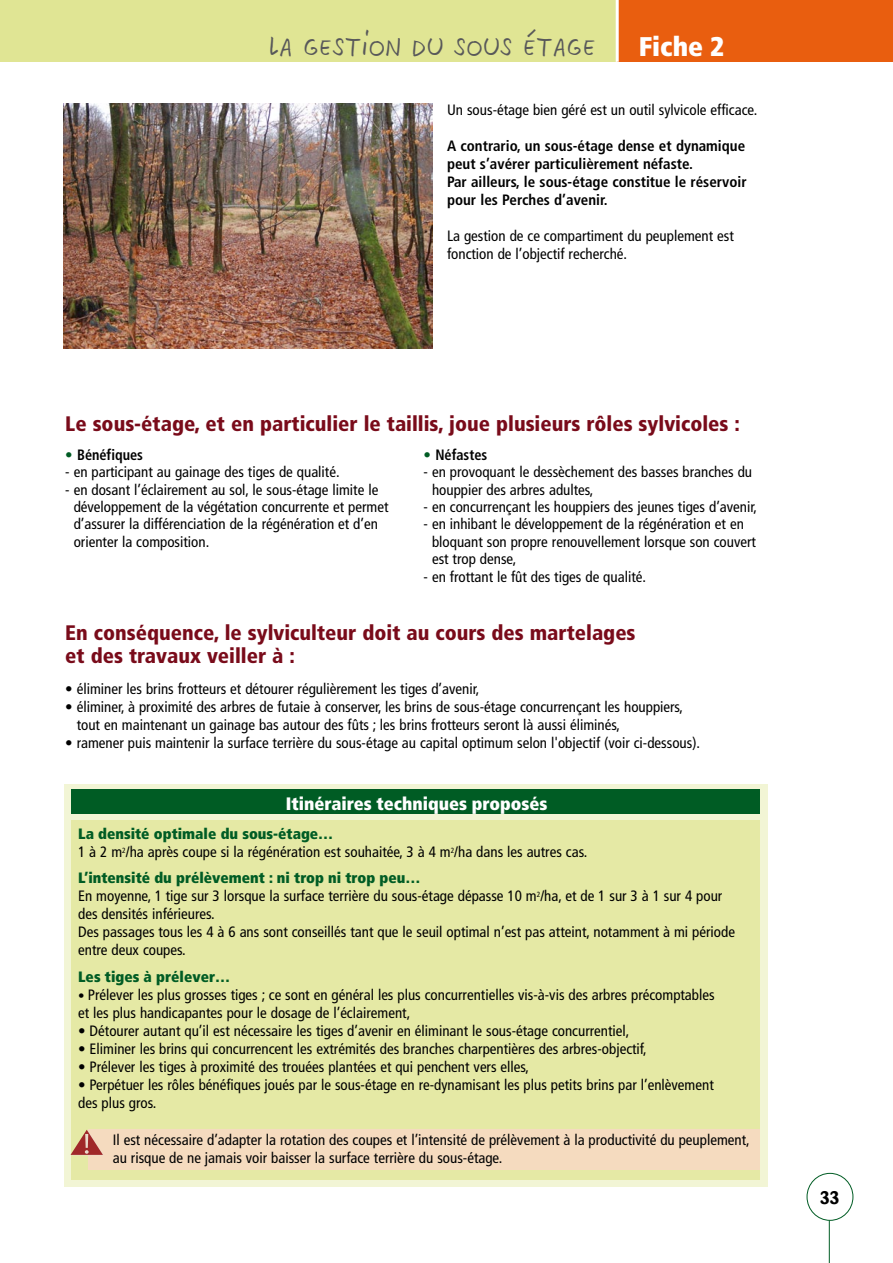
<style>
.page{position:relative;width:893px;height:1263px;background:#fff}
.page>*{position:absolute;margin:0;border:0;box-sizing:border-box;transform-origin:0 0}
.t1{font:30px "Twingo France";color:#58585a}
.t2{font:900 condensed 27px "Frutiger";color:#fff}
.t3{font:900 condensed 21px/22.5px "Frutiger";color:#790b1a}
.t4{font:900 condensed 18px "Frutiger";color:#fff}
.t5{font:700 18px "Barmeno";color:#000}
.t6{font:condensed 15px/18px "Frutiger";color:#000}
.t7{font:700 condensed 15px/18px "Frutiger";color:#000}
.t8{font:700 condensed 15px "Frutiger";color:#000;scale:.95 1}
.t9{font:900 condensed 15px "Frutiger";color:#005c24}
.s1{color:#005c24}
.s2{font-weight:900;color:#005c24}
.s3{font-size:12.75px}
</style>
<div class="page">
<div style="left:0;top:0;width:660px;height:62px;background:#e0e594"></div>
<hr style="left:829px;top:1208px;width:1px;height:55px;background:#005c24">
<div style="left:807px;top:1173px;width:46px;height:47px;background:#fff;border-radius:50%"></div>
<div style="left:807px;top:1173px;width:46px;height:48px;border:1px solid #005c24;border-radius:50%"></div>
<div style="left:617px;top:0;width:276px;height:62px;background:#e95e0f"></div>
<hr style="left:616px;top:0;width:3px;height:62px;background:#fff">
<div style="left:64px;top:784px;width:703px;height:402px;background:#f2f5d5"></div>
<div style="left:71px;top:820px;width:689px;height:360px;background:#e5e9a5"></div>
<div style="left:71px;top:789px;width:689px;height:24px;background:#005c24"></div>
<div style="left:89px;top:1129px;width:671px;height:41px;background:#f5dbbf"></div>
<svg style="left:71px;top:1130px;width:32px;height:25px"></svg>
<img style="left:64px;top:103px;width:368px;height:245px">
<h1 class="t1" style="left:269px;top:29px;width:329px">La gestion du sous étage</h1>
<h2 class="t2" style="left:639px;top:30px;width:87px">Fiche 2</h2>
<p class="t6" style="left:447px;top:101px;width:312px">Un sous-étage bien géré est un outil sylvicole efficace.</p>
<p class="t7" style="left:447px;top:137px;width:301px">A contrario, un sous-étage dense et dynamique peut s’avérer particulièrement néfaste.<br>Par ailleurs, le sous-étage constitue le réservoir pour les Perches d’avenir.</p>
<p class="t6" style="left:447px;top:227px;width:288px">La gestion de ce compartiment du peuplement est fonction de l’objectif recherché.</p>
<h3 class="t3" style="left:65px;top:412px;width:676px">Le sous-étage, et en particulier le taillis, joue plusieurs rôles sylvicoles :</h3>
<p class="t8" style="left:65px;top:446px;width:83px"><span class="s1">•</span> Bénéfiques</p>
<p class="t6" style="left:65px;top:463px;width:276px">- en participant au gainage des tiges de qualité.</p>
<p class="t6" style="left:74px;top:481px;width:316px;line-height:17.4px;text-indent:-8px">- en dosant l’éclairement au sol, le sous-étage limite le développement de la végétation concurrente et permet d’assurer la différenciation de la régénération et d’en orienter la composition.</p>
<p class="t8" style="left:424px;top:446px;width:69px"><span class="s1">•</span> Néfastes</p>
<p class="t6" style="left:432px;top:463px;width:322px;line-height:17.4px;text-indent:-8px">- en provoquant le dessèchement des basses branches du houppier des arbres adultes,</p>
<p class="t6" style="left:424px;top:498px;width:335px">- en concurrençant les houppiers des jeunes tiges d’avenir,</p>
<p class="t6" style="left:432px;top:516px;width:326px;line-height:17.4px;text-indent:-8px">- en inhibant le développement de la régénération et en bloquant son propre renouvellement lorsque son couvert est trop dense,</p>
<p class="t6" style="left:424px;top:567px;width:224px">- en frottant le fût des tiges de qualité.</p>
<h3 class="t3" style="left:65px;top:622px;width:572px">En conséquence, le sylviculteur doit au cours des martelages et des travaux veiller à :</h3>
<p class="t6" style="left:65px;top:679px;width:416px">• éliminer les brins frotteurs et détourer régulièrement les tiges d’avenir,</p>
<p class="t6" style="left:77px;top:697px;width:608px;text-indent:-11px">• éliminer, à proximité des arbres de futaie à conserver, les brins de sous-étage concurrençant les houppiers, tout en maintenant un gainage bas autour des fûts ; les brins frotteurs seront là aussi éliminés,</p>
<p class="t6" style="left:65px;top:733px;width:636px">• ramener puis maintenir la surface terrière du sous-étage au capital optimum selon l'objectif (voir ci-dessous).</p>
<p class="t4" style="left:286px;top:793px;width:263px">Itinéraires techniques proposés</p>
<p class="t6" style="left:78px;top:825px;width:511px"><span class="s2">La densité optimale du sous-étage…<br></span>1 à 2 m<sup>2</sup>/ha après coupe si la régénération est souhaitée, 3 à 4 m<sup>2</sup>/ha dans les autres cas.</p>
<p class="t6" style="left:78px;top:869px;width:658px"><span class="s2">L’intensité du prélèvement : ni trop ni trop peu…<br></span>En moyenne, 1 tige sur 3 lorsque la surface terrière du sous-étage dépasse 10 m<sup>2</sup>/ha, et de 1 sur 3 à 1 sur 4 pour des densités inférieures.<br>Des passages tous les 4 à 6 ans sont conseillés tant que le seuil optimal n’est pas atteint, notamment à mi période entre deux coupes.</p>
<p class="t9" style="left:78px;top:967px;width:153px">Les tiges à prélever…</p>
<p class="t6" style="left:78px;top:985px;width:638px"><span class="s3">•</span> Prélever les plus grosses tiges ; ce sont en général les plus concurrentielles vis-à-vis des arbres précomptables et les plus handicapantes pour le dosage de l’éclairement,</p>
<p class="t6" style="left:78px;top:1021px;width:553px">• Détourer autant qu’il est nécessaire les tiges d’avenir en éliminant le sous-étage concurrentiel,</p>
<p class="t6" style="left:78px;top:1039px;width:570px">• Eliminer les brins qui concurrencent les extrémités des branches charpentières des arbres-objectif,</p>
<p class="t6" style="left:78px;top:1057px;width:452px">• Prélever les tiges à proximité des trouées plantées et qui penchent vers elles,</p>
<p class="t6" style="left:78px;top:1075px;width:637px">• Perpétuer les rôles bénéfiques joués par le sous-étage en re-dynamisant les plus petits brins par l’enlèvement des plus gros.</p>
<p class="t6" style="left:113px;top:1131px;width:638px">Il est nécessaire d’adapter la rotation des coupes et l’intensité de prélèvement à la productivité du peuplement, au risque de ne jamais voir baisser la surface terrière du sous-étage.</p>
<p class="t5" style="left:820px;top:1187px;width:21px">33</p>
</div>
